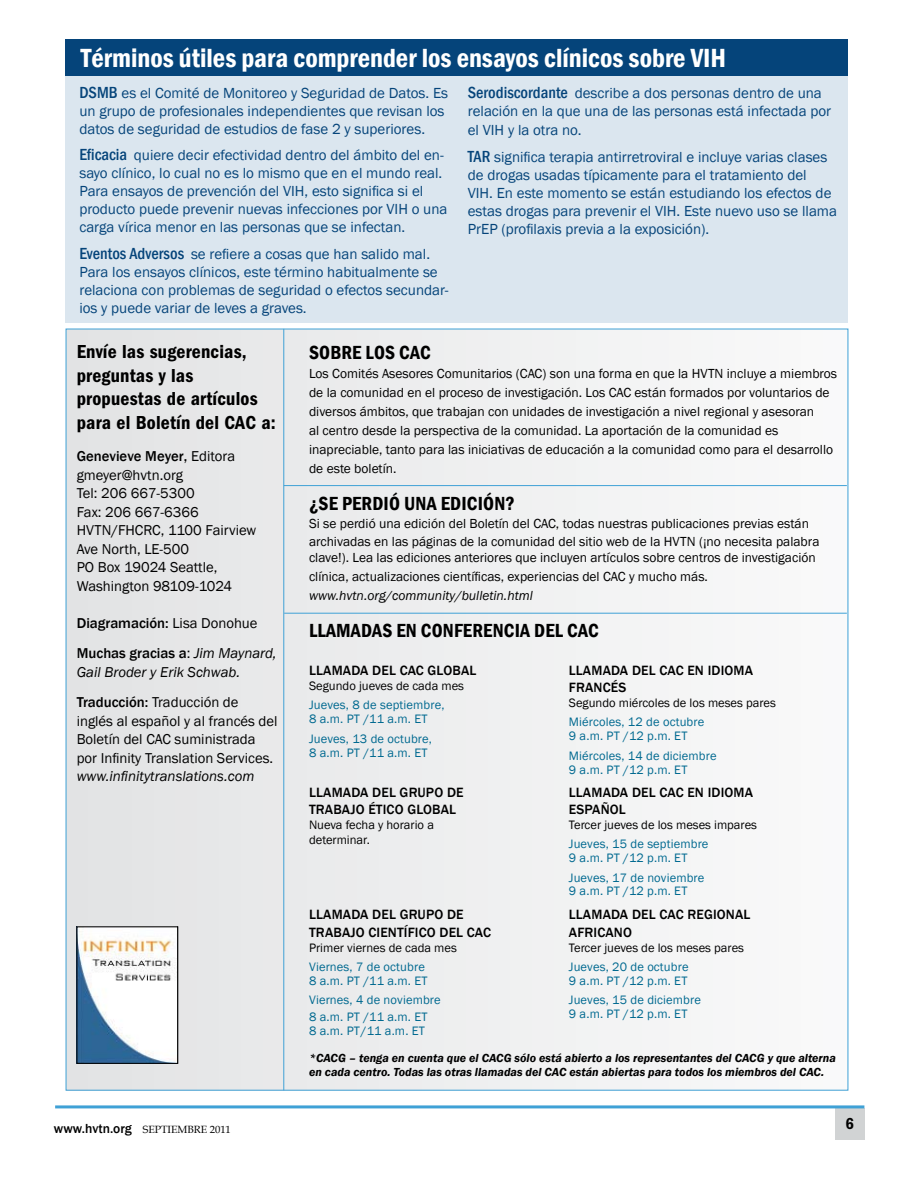
<style>
.page{position:relative;width:918px;height:1188px;background:#fff}
.page>*{position:absolute;margin:0;border:0;box-sizing:border-box;transform-origin:0 0}
.t1{font:600 condensed 27px "Franklin Gothic";color:#fff}
.t2{font:19.5px/23.4px "ITC Franklin Gothic Std Dm Cd";letter-spacing:.01em;color:#000}
.t3{font:600 condensed 19.5px "Franklin Gothic";letter-spacing:.01em;color:#000}
.t4{font:16.5px "ITC Franklin Gothic Std Dm Cd";color:#000}
.t5{font:15px/18px "Franklin Gothic";color:#05447a}
.t6{font:14.7px/18.5px "Franklin Gothic";color:#000}
.t7{font:italic 14.7px/30.5px "Franklin Gothic";color:#000}
.t8{font:500 14.7px/30.5px "Franklin Gothic";color:#000}
.t9{font:500 13.8px/17.1px "Franklin Gothic";letter-spacing:.01em;color:#000}
.t10{font:13.5px/19px "Franklin Gothic";color:#000}
.t11{font:italic 13.5px "Franklin Gothic";color:#000}
.t12{font:12.6px/13.8px "Franklin Gothic";letter-spacing:.01em;color:#006990}
.t13{font:12.6px/15.1px "Franklin Gothic";color:#000}
.t14{font:italic 600 12px/14.4px "Franklin Gothic";color:#000}
.t15{font:10.5px "Book Antiqua";color:#000}
.s1{font-weight:500;font-stretch:condensed;font-size:16.5px}
.s2{font-weight:500}
.s3{font-weight:400}
.s4{font-weight:400;font-style:italic}
.s5{font-weight:500;font-style:normal}
.s6{font-style:normal}
.s7{font-family:"Franklin Gothic";font-weight:500;font-size:13.5px}
</style>
<div class="page">
<div style="left:835px;top:1108px;width:29px;height:32px;background:#d1d3d4"></div>
<hr style="left:55px;top:1105px;width:809px;height:3px;background:#3fa1d6">
<div style="left:66px;top:39px;width:782px;height:37px;background:#05447a"></div>
<div style="left:66px;top:76px;width:782px;height:246px;background:#dbe6ef"></div>
<div style="left:66px;top:329px;width:782px;height:761px;background:#eeeff0"></div>
<img style="left:79px;top:929px;width:97px;height:133px">
<div style="left:77px;top:927px;width:101px;height:137px;border:1px solid #000"></div>
<hr style="left:284px;top:485px;width:563px;height:1px;background:#3fa1d6">
<hr style="left:284px;top:613px;width:563px;height:1px;background:#3fa1d6">
<hr style="left:284px;top:329px;width:1px;height:761px;background:#3fa1d6">
<h1 class="t1" style="left:81px;top:39px;width:647px">Términos útiles para comprender los ensayos clínicos sobre VIH</h1>
<p class="t5" style="left:79px;top:84px;width:370px"><span class="s1">DSMB</span> es el Comité de Monitoreo y Seguridad de Datos. Es un grupo de profesionales independientes que revisan los datos de seguridad de estudios de fase 2 y superiores.</p>
<p class="t5" style="left:79px;top:146px;width:370px"><span class="s1">Eficacia</span> quiere decir efectividad dentro del ámbito del en&shy;sayo clínico, lo cual no es lo mismo que en el mundo real.<br>Para ensayos de prevención del VIH, esto significa si el producto puede prevenir nuevas infecciones por VIH o una carga vírica menor en las personas que se infectan.</p>
<p class="t5" style="left:79px;top:245px;width:371px"><span class="s1">Eventos Adversos</span> se refiere a cosas que han salido mal.<br>Para los ensayos clínicos, este término habitualmente se relaciona con problemas de seguridad o efectos secundar&shy;ios y puede variar de leves a graves.</p>
<p class="t5" style="left:468px;top:84px;width:365px"><span class="s1">Serodiscordante</span> describe a dos personas dentro de una relación en la que una de las personas está infectada por</p>
<p class="t5" style="left:468px;top:117px;width:361px;line-height:26.5px">el VIH y la otra no.<br><span class="s1">TAR</span> significa terapia antirretroviral e incluye varias clases</p>
<p class="t5" style="left:468px;top:166px;width:371px">de drogas usadas típicamente para el tratamiento del<br>VIH. En este momento se están estudiando los efectos de estas drogas para prevenir el VIH. Este nuevo uso se llama PrEP (profilaxis previa a la exposición).</p>
<h2 class="t2" style="left:77px;top:340px;width:201px">Envíe las sugerencias, preguntas y las propuestas de artículos para el Boletín del CAC a:</h2>
<p class="t6" style="left:77px;top:447px;width:181px"><span class="s2">GENEVIEVE MEYER,</span> Editora gmeyer@hvtn.org<br>Tel: 206 667-5300<br>Fax: 206 667-6366<br>HVTN/FHCRC, 1100 Fairview<br>Ave North, LE-500<br>PO Box 19024 Seattle,<br>Washington 98109-1024</p>
<p class="t8" style="left:77px;top:608px;width:201px">DIAGRAMACIÓN: <span class="s3">Lisa Donohue<br></span>MUCHAS GRACIAS A<span class="s3">:</span> <span class="s4">Jim Maynard,</span></p>
<p class="t7" style="left:77px;top:657px;width:165px">Gail Broder y Erik Schwab.<br><span class="s5">TRADUCCIÓN:</span> <span class="s6">Traducción de</span></p>
<p class="t6" style="left:77px;top:712px;width:202px">inglés al español y al francés del<br>Boletín del CAC suministrada por Infinity Translation Services.</p>
<p class="t7" style="left:77px;top:762px;width:179px">www.infinitytranslations.com</p>
<h2 class="t3" style="left:309px;top:339px;width:123px">SOBRE LOS CAC</h2>
<p class="t10" style="left:309px;top:364px;width:530px">Los Comités Asesores Comunitarios (CAC) son una forma en que la HVTN incluye a miembros de la comunidad en el proceso de investigación. Los CAC están formados por voluntarios de diversos ámbitos, que trabajan con unidades de investigación a nivel regional y asesoran<br>al centro desde la perspectiva de la comunidad. La aportación de la comunidad es inapreciable, tanto para las iniciativas de educación a la comunidad como para el desarrollo de este boletín.</p>
<h2 class="t3" style="left:309px;top:490px;width:207px">¿Se perdió una edición?</h2>
<p class="t10" style="left:309px;top:515px;width:512px;line-height:18px">Si se perdió una edición del Boletín del CAC, todas nuestras publicaciones previas están archivadas en las páginas de la comunidad del sitio web de la HVTN (¡no necesita palabra</p>
<p class="t10" style="left:309px;top:548px;width:508px">clave!). Lea las ediciones anteriores que incluyen artículos sobre centros de investigación clínica, actualizaciones científicas, experiencias del CAC y mucho más.</p>
<p class="t11" style="left:309px;top:587px;width:225px">www.hvtn.org/community/bulletin.html</p>
<h2 class="t3" style="left:309px;top:617px;width:54px">Llamadas</h2>
<h2 class="t3" style="left:396px;top:617px;width:204px">en conferencia del CAC</h2>
<p class="t9" style="left:309px;top:662px;width:165px">LLAMADA DEL CAC GLOBAL</p>
<p class="t13" style="left:309px;top:678px;width:157px">Segundo jueves de cada mes</p>
<p class="t12" style="left:309px;top:699px;width:137px">Jueves, 8 de septiembre,<br>8 a.m. PT /11 a.m. ET</p>
<p class="t12" style="left:309px;top:732px;width:124px">Jueves, 13 de octubre,<br>8 a.m. PT /11 a.m. ET</p>
<p class="t9" style="left:309px;top:784px;width:155px;line-height:16.6px">LLAMADA DEL GRUPO DE<br>TRABA</p>
<p class="t9" style="left:350px;top:801px;width:83px">JO ÉTICO GLOBA</p>
<p class="t9" style="left:449px;top:801px;width:8px">L</p>
<p class="t13" style="left:309px;top:817px;width:126px">Nueva fecha y horario a determinar.</p>
<p class="t9" style="left:309px;top:906px;width:183px">LLAMADA DEL GRUPO DE<br>TRABAJO CIENTÍFICO DEL CAC</p>
<p class="t13" style="left:309px;top:940px;width:149px">Primer viernes de cada mes</p>
<p class="t12" style="left:309px;top:960px;width:120px">Viernes, 7 de octubre<br>8 a.m. PT /11 a.m. ET</p>
<p class="t12" style="left:309px;top:992px;width:133px;line-height:16.6px">Viernes, 4 de noviembre<br>8 a.m. PT /11 a.m. ET</p>
<p class="t12" style="left:309px;top:1024px;width:117px">8 a.m. PT/11 a.m. ET</p>
<p class="t9" style="left:569px;top:662px;width:186px">LLAMADA DEL CAC EN IDIOMA<br>FRANCÉS</p>
<p class="t13" style="left:569px;top:695px;width:209px">Segundo miércoles de los meses pares</p>
<p class="t12" style="left:569px;top:716px;width:137px">Miércoles, 12 de octubre<br>9 a.m. PT /12 p.m. ET</p>
<p class="t12" style="left:569px;top:749px;width:149px">Miércoles, 14 de diciembre<br>9 a.m. PT /12 p.m. ET</p>
<p class="t9" style="left:569px;top:784px;width:186px;line-height:16.6px">LLAMADA DEL CAC EN IDIOMA<br>ESPAÑOL</p>
<p class="t13" style="left:569px;top:817px;width:190px">Tercer jueves de los meses impares</p>
<p class="t12" style="left:569px;top:838px;width:141px">Jueves, 15 de septiembre<br>9 a.m. PT /12 p.m. ET</p>
<p class="t12" style="left:569px;top:871px;width:137px">Jueves, 17 de noviembre<br>9 a.m. PT /12 p.m. ET</p>
<p class="t9" style="left:569px;top:906px;width:179px">LLAMADA DEL CAC REGIONAL<br>AFRICANO</p>
<p class="t13" style="left:569px;top:940px;width:177px">Tercer jueves de los meses pares</p>
<p class="t12" style="left:569px;top:960px;width:121px">Jueves, 20 de octubre<br>9 a.m. PT /12 p.m. ET</p>
<p class="t12" style="left:569px;top:994px;width:134px">Jueves, 15 de diciembre<br>9 a.m. PT /12 p.m. ET</p>
<p class="t14" style="left:309px;top:1051px;width:528px">*CACG – tenga en cuenta que el CACG sólo está abierto a los representantes del CACG y que alterna en cada centro. Todas las otras llamadas del CAC están abiertas para todos los miembros del CAC.</p>
<p class="t15" style="left:54px;top:1123px;width:178px"><span class="s7">WWW.HVTN.ORG</span> SEPTIEMBRE 2011</p>
<p class="t4" style="left:846px;top:1114px;width:10px">6</p>
</div>
